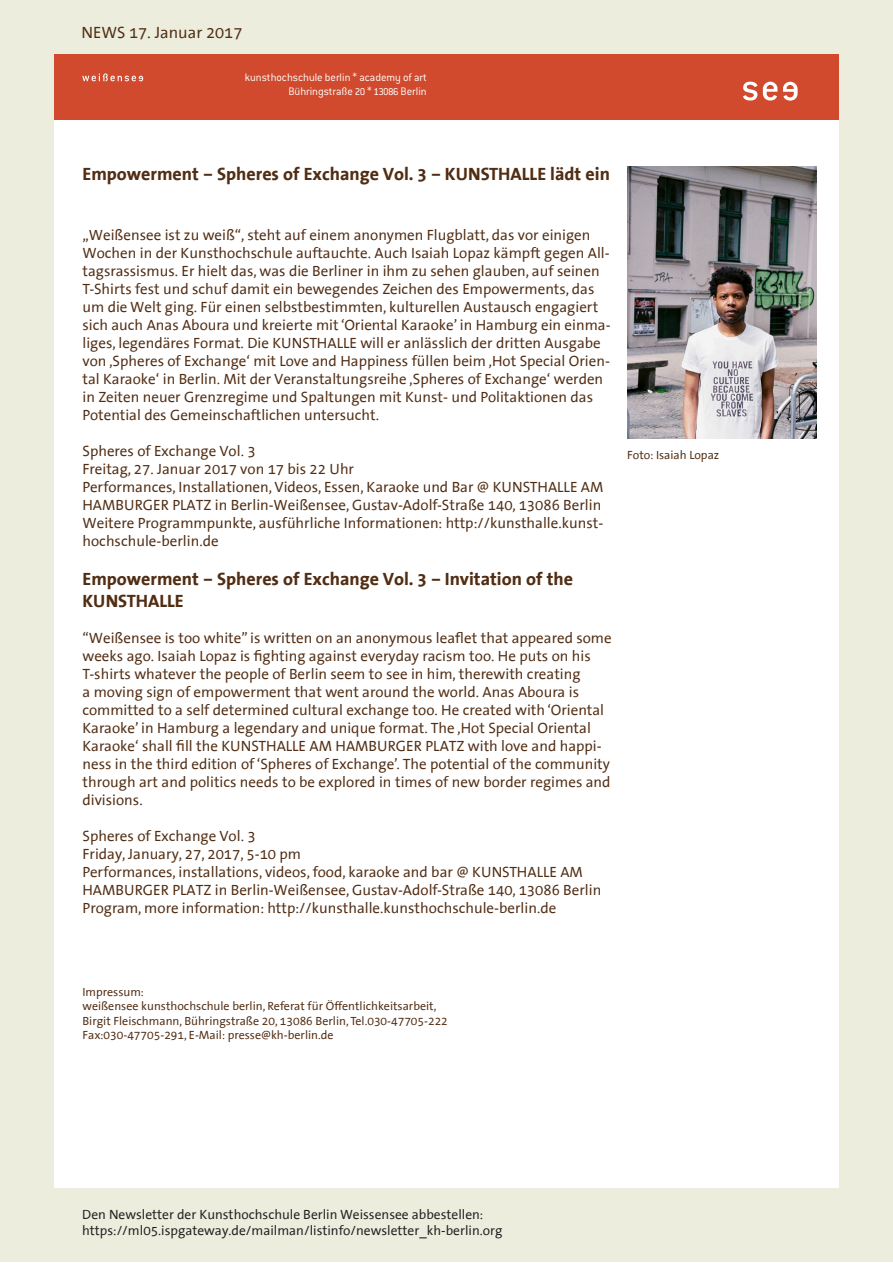
<style>
.page{position:relative;width:893px;height:1263px;background:#fff}
.page>*{position:absolute;margin:0;border:0;box-sizing:border-box;transform-origin:0 0}
.Überschrift{font:700 18px/21.6px "The Sans Office";color:#512d13}
.Kopfzeile-News{font:16.5px "The Sans Office";color:#512d13}
.Fließtext{font:15px/18px "The Sans Office";color:#512d13}
.t1{font:13.5px/16.2px "The Sans Office";color:#231f20}
.Bildunterschrift{font:12px "The Sans Office";color:#512d13}
.t2{font:300 12px/14.4px "Weiensee Diktator";color:#fff;text-align:right}
.Impressum{font:12px "The Sans Office";color:#512d13}
</style>
<div class="page">
<div style="left:0;top:0;width:893px;height:1262px;background:#eceddd"></div>
<div style="left:54px;top:54px;width:785px;height:1134px;background:#fff"></div>
<div style="left:54px;top:54px;width:785px;height:66px;background:#d14a2d"></div>
<svg style="left:743px;top:82px;width:14px;height:19px"></svg>
<svg style="left:763px;top:82px;width:14px;height:19px"></svg>
<svg style="left:783px;top:82px;width:15px;height:19px"></svg>
<svg style="left:82px;top:73px;width:61px;height:8px"></svg>
<img style="left:627px;top:166px;width:189px;height:272px">
<p class="Kopfzeile-News" style="left:82px;top:24px;width:162px">NEWS 17. Januar 2017</p>
<p class="t2" style="left:245px;top:70px;width:183px">kunsthochschule berlin * academy of art<br>Bühringstraße 20 * 13086 Berlin</p>
<p class="Überschrift" style="left:82px;top:163px;width:529px">Empowerment – Spheres of Exchange Vol. 3 – KUNSTHALLE lädt ein</p>
<p class="Fließtext" style="left:82px;top:226px;width:530px">„Weißensee ist zu weiß“, steht auf einem anonymen Flugblatt, das vor einigen Wochen in der Kunsthochschule auftauchte. Auch Isaiah Lopaz kämpft gegen All&shy;tagsrassismus. Er hielt das, was die Berliner in ihm zu sehen glauben, auf seinen T-Shirts fest und schuf damit ein bewegendes Zeichen des Empowerments, das um die Welt ging. Für einen selbstbestimmten, kulturellen Austausch engagiert sich auch Anas Aboura und kreierte mit ‘Oriental Karaoke’ in Hamburg ein einma&shy;liges, legendäres Format. Die KUNSTHALLE will er anlässlich der dritten Ausgabe von ‚Spheres of Exchange‘ mit Love and Happiness füllen beim ‚Hot Special Orien&shy;tal Karaoke‘ in Berlin. Mit der Veranstaltungsreihe ‚Spheres of Exchange‘ werden in Zeiten neuer Grenzregime und Spaltungen mit Kunst- und Politaktionen das Potential des Gemeinschaftlichen untersucht.</p>
<p class="Fließtext" style="left:82px;top:442px;width:175px">Spheres of Exchange Vol. 3</p>
<p class="Fließtext" style="left:82px;top:460px;width:273px">Freitag, 27. Januar 2017 von 17 bis 22 Uhr</p>
<p class="Fließtext" style="left:82px;top:478px;width:522px">Performances, Installationen, Videos, Essen, Karaoke und Bar @ KUNSTHALLE AM<br>HAMBURGER PLATZ in Berlin-Weißensee, Gustav-Adolf-Straße 140, 13086 Berlin</p>
<p class="Fließtext" style="left:82px;top:514px;width:522px">Weitere Programmpunkte, ausführliche Informationen: http://kunsthalle.kunst&shy;hochschule-berlin.de</p>
<p class="Überschrift" style="left:82px;top:569px;width:492px">Empowerment – Spheres of Exchange Vol. 3 – Invitation of the<br>KUNSTHALLE</p>
<p class="Fließtext" style="left:82px;top:629px;width:531px">“Weißensee is too white” is written on an anonymous leaflet that appeared some weeks ago. Isaiah Lopaz is fighting against everyday racism too. He puts on his T-shirts whatever the people of Berlin seem to see in him, therewith creating<br>a moving sign of empowerment that went around the world. Anas Aboura is committed to a self determined cultural exchange too. He created with ‘Oriental Karaoke’ in Hamburg a legendary and unique format. The ‚Hot Special Oriental Karaoke‘ shall fill the KUNSTHALLE AM HAMBURGER PLATZ with love and happi&shy;ness in the third edition of ‘Spheres of Exchange’. The potential of the community through art and politics needs to be explored in times of new border regimes and divisions.</p>
<p class="Fließtext" style="left:82px;top:827px;width:175px">Spheres of Exchange Vol. 3</p>
<p class="Fließtext" style="left:82px;top:845px;width:220px">Friday, January, 27, 2017, 5-10 pm</p>
<p class="Fließtext" style="left:82px;top:863px;width:520px">Performances, installations, videos, food, karaoke and bar @ KUNSTHALLE AM<br>HAMBURGER PLATZ in Berlin-Weißensee, Gustav-Adolf-Straße 140, 13086 Berlin</p>
<p class="Fließtext" style="left:82px;top:899px;width:475px">Program, more information: http://kunsthalle.kunsthochschule-berlin.de</p>
<p class="Impressum" style="left:627px;top:448px;width:94px">Foto: Isaiah Lopaz</p>
<p class="Bildunterschrift" style="left:82px;top:985px;width:63px">Impressum:</p>
<p class="Bildunterschrift" style="left:82px;top:1000px;width:355px">weißensee kunsthochschule berlin, Referat für Öffentlichkeitsarbeit,</p>
<p class="Bildunterschrift" style="left:82px;top:1014px;width:367px">Birgit Fleischmann, Bühringstraße 20, 13086 Berlin, Tel.030-47705-222</p>
<p class="Bildunterschrift" style="left:82px;top:1029px;width:253px">Fax:030-47705-291, E-Mail: presse@kh-berlin.de</p>
<p class="t1" style="left:82px;top:1207px;width:422px">Den Newsletter der Kunsthochschule Berlin Weissensee abbestellen: https://ml05.ispgateway.de/mailman/listinfo/newsletter_kh-berlin.org</p>
</div>
